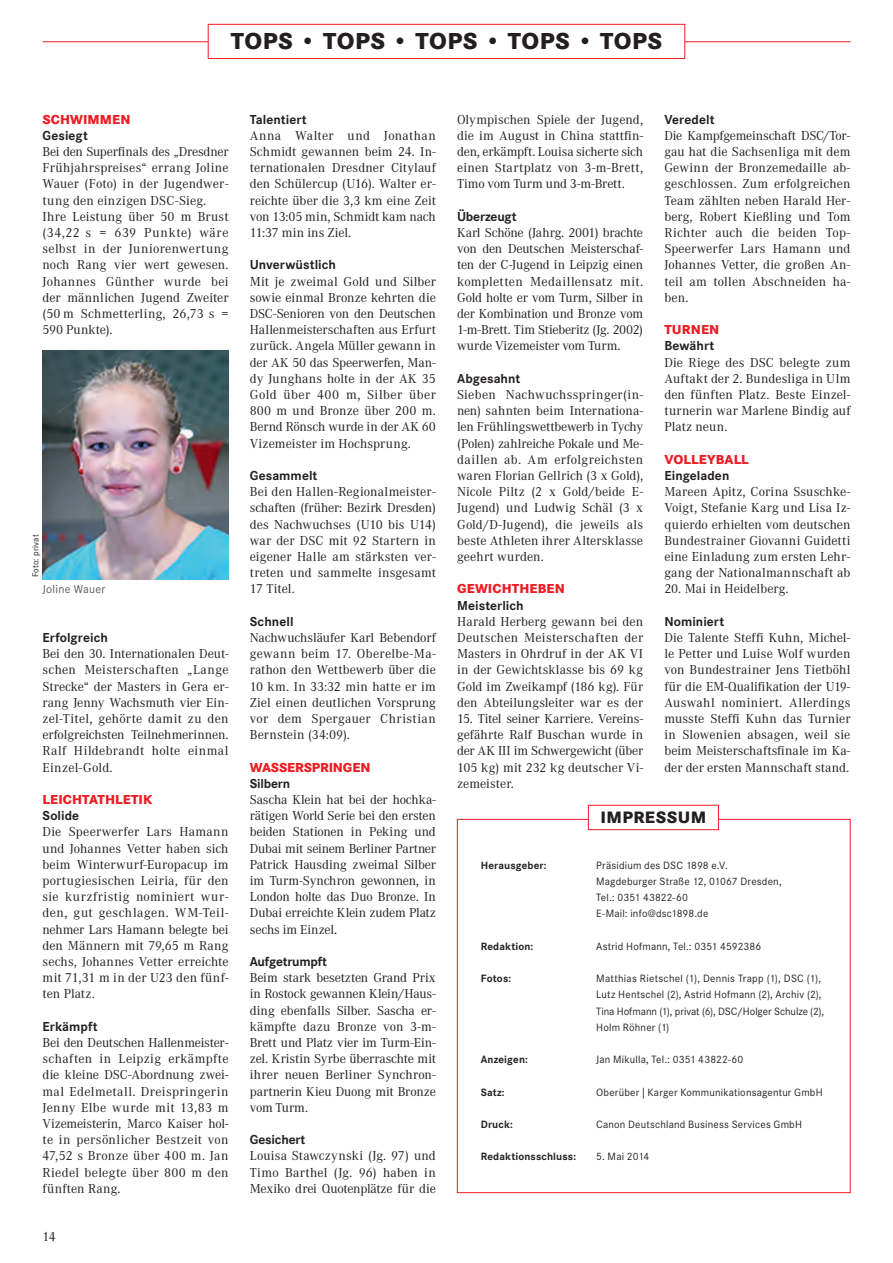
<style>
.page{position:relative;width:893px;height:1263px;background:#fff}
.page>*{position:absolute;margin:0;border:0;box-sizing:border-box;transform-origin:0 0}
.t1{font:800 24px "Corporate S";letter-spacing:.02em;color:#231f20}
.t2{font:800 17.1px "Corporate S";letter-spacing:.02em;color:#231f20}
.t3{font:13.5px/16.2px "Corporate A";letter-spacing:.005em;color:#231f20;text-align:justify}
.t4{font:700 13.5px "Corporate S";letter-spacing:.005em;color:#231f20}
.t5{font:800 13.5px "Corporate S";letter-spacing:.005em;color:#ee1d23}
.t6{font:700 13.5px "Corporate S";letter-spacing:-.015em;color:#231f20}
.t7{font:12px "Corporate S";letter-spacing:.025em;color:#57585a}
.t8{font:10.95px/16.2px "Corporate S";letter-spacing:.015em;color:#231f20}
.t9{font:700 10.95px "Corporate S";letter-spacing:.015em;color:#231f20}
.t10{font:9px "Corporate S";letter-spacing:.02em;color:#231f20}
</style>
<div class="page">
<hr style="left:43px;top:41px;width:807px;height:1px;background:#ee1d23">
<div style="left:208px;top:24px;width:477px;height:34px;background:#fff"></div>
<div style="left:208px;top:24px;width:477px;height:35px;border:1px solid #ee1d23"></div>
<div style="left:588px;top:805px;width:131px;height:25px;border:1px solid #ee1d23"></div>
<img style="left:43px;top:351px;width:186px;height:228px">
<h1 class="t1" style="left:231px;top:27px;width:433px">TOPS • TOPS • TOPS • TOPS • TOPS</h1>
<p class="t5" style="left:43px;top:111px;width:90px">SCHWIMMEN</p>
<p class="t4" style="left:43px;top:128px;width:47px">Gesiegt</p>
<p class="t3" style="left:43px;top:144px;width:188px;text-align:left">Bei den Superfinals des „Dresdner<br>Frühjahrspreises“ errang Joline<br>Wauer (Foto) in der Jugendwer&shy;tung den einzigen DSC-Sieg.<br>Ihre Leistung über 50 m Brust (34,22 s = 639 Punkte) wäre selbst in der Juniorenwertung noch Rang vier wert gewesen.<br>Johannes Günther wurde bei der männlichen Jugend Zweiter (50 m Schmetterling, 26,73 s =<br>590 Punkte).</p>
<p class="t10" style="left:31px;top:577px;width:44px;rotate:-90deg">Foto: privat</p>
<p class="t7" style="left:43px;top:583px;width:64px">Joline Wauer</p>
<p class="t4" style="left:43px;top:630px;width:67px">Erfolgreich</p>
<p class="t3" style="left:43px;top:646px;width:188px">Bei den 30. Internationalen Deut&shy;schen Meisterschaften „Lange Strecke“ der Masters in Gera er&shy;rang Jenny Wachsmuth vier Ein&shy;zel-Titel, gehörte damit zu den erfolgreichsten Teilnehmerinnen.<br>Ralf Hildebrandt holte einmal Einzel-Gold.</p>
<p class="t5" style="left:43px;top:791px;width:111px">LEICHTATHLETIK</p>
<p class="t4" style="left:43px;top:808px;width:38px">Solide</p>
<p class="t3" style="left:43px;top:824px;width:188px">Die Speerwerfer Lars Hamann und Johannes Vetter haben sich beim Winterwurf-Europacup im portugiesischen Leiria, für den sie kurzfristig nominiert wur&shy;den, gut geschlagen. WM-Teil&shy;nehmer Lars Hamann belegte bei den Männern mit 79,65 m Rang sechs, Johannes Vetter erreichte mit 71,31 m in der U23 den fünf&shy;ten Platz.</p>
<p class="t4" style="left:43px;top:1019px;width:57px">Erkämpft</p>
<p class="t3" style="left:43px;top:1035px;width:188px">Bei den Deutschen Hallenmeister&shy;schaften in Leipzig erkämpfte die kleine DSC-Abordnung zwei&shy;mal Edelmetall. Dreispringerin Jenny Elbe wurde mit 13,83 m Vizemeisterin, Marco Kaiser hol&shy;te in persönlicher Bestzeit von 47,52 s Bronze über 400 m. Jan Riedel belegte über 800 m den fünften Rang.</p>
<p class="t3" style="left:43px;top:1229px;width:15px">14</p>
<p class="t4" style="left:250px;top:111px;width:58px">Talentiert</p>
<p class="t3" style="left:250px;top:127px;width:188px">Anna Walter und Jonathan Schmidt gewannen beim 24. In&shy;ternationalen Dresdner Citylauf den Schülercup (U16). Walter er&shy;reichte über die 3,3 km eine Zeit von 13:05 min, Schmidt kam nach 11:37 min ins Ziel.</p>
<p class="t4" style="left:250px;top:257px;width:88px">Unverwüstlich</p>
<p class="t3" style="left:250px;top:273px;width:188px">Mit je zweimal Gold und Silber sowie einmal Bronze kehrten die DSC-Senioren von den Deutschen Hallenmeisterschaften aus Erfurt zurück. Angela Müller gewann in der AK 50 das Speerwerfen, Man&shy;dy Junghans holte in der AK 35<br>Gold über 400 m, Silber über 800 m und Bronze über 200 m.<br>Bernd Rönsch wurde in der AK 60<br>Vizemeister im Hochsprung.</p>
<p class="t4" style="left:250px;top:468px;width:69px">Gesammelt</p>
<p class="t3" style="left:250px;top:484px;width:188px">Bei den Hallen-Regionalmeister&shy;schaften (früher: Bezirk Dresden) des Nachwuchses (U10 bis U14) war der DSC mit 92 Startern in eigener Halle am stärksten ver&shy;treten und sammelte insgesamt 17 Titel.</p>
<p class="t4" style="left:250px;top:614px;width:45px">Schnell</p>
<p class="t3" style="left:250px;top:630px;width:188px">Nachwuchsläufer Karl Bebendorf gewann beim 17. Oberelbe-Ma&shy;rathon den Wettbewerb über die 10 km. In 33:32 min hatte er im Ziel einen deutlichen Vorsprung vor dem Spergauer Christian Bernstein (34:09).</p>
<p class="t5" style="left:250px;top:759px;width:122px">WASSERSPRINGEN</p>
<p class="t6" style="left:250px;top:776px;width:42px">Silbern</p>
<p class="t3" style="left:250px;top:792px;width:188px">Sascha Klein hat bei der hochka&shy;rätigen World Serie bei den ersten beiden Stationen in Peking und Dubai mit seinem Berliner Partner Patrick Hausding zweimal Silber im Turm-Synchron gewonnen, in London holte das Duo Bronze. In Dubai erreichte Klein zudem Platz sechs im Einzel.</p>
<p class="t6" style="left:250px;top:954px;width:79px">Aufgetrumpft</p>
<p class="t3" style="left:250px;top:970px;width:188px">Beim stark besetzten Grand Prix in Rostock gewannen Klein/Haus&shy;ding ebenfalls Silber. Sascha er&shy;kämpfte dazu Bronze von 3-m-Brett und Platz vier im Turm-Ein&shy;zel. Kristin Syrbe überraschte mit ihrer neuen Berliner Synchron&shy;partnerin Kieu Duong mit Bronze vom Turm.</p>
<p class="t6" style="left:250px;top:1132px;width:57px">Gesichert</p>
<p class="t3" style="left:250px;top:1148px;width:188px">Louisa Stawczynski (Jg. 97) und Timo Barthel (Jg. 96) haben in Mexiko drei Quotenplätze für die</p>
<p class="t3" style="left:457px;top:111px;width:188px">Olympischen Spiele der Jugend, die im August in China stattfin&shy;den, erkämpft. Louisa sicherte sich einen Startplatz von 3-m-Brett, Timo vom Turm und 3-m-Brett.</p>
<p class="t4" style="left:457px;top:209px;width:61px">Überzeugt</p>
<p class="t3" style="left:457px;top:225px;width:188px">Karl Schöne (Jahrg. 2001) brachte von den Deutschen Meisterschaf&shy;ten der C-Jugend in Leipzig einen kompletten Medaillensatz mit.<br>Gold holte er vom Turm, Silber in der Kombination und Bronze vom 1-m-Brett. Tim Stieberitz (Jg. 2002) wurde Vizemeister vom Turm.</p>
<p class="t4" style="left:457px;top:371px;width:65px">Abgesahnt</p>
<p class="t3" style="left:457px;top:387px;width:188px">Sieben Nachwuchsspringer(in&shy;nen) sahnten beim Internationa&shy;len Frühlingswettbewerb in Tychy (Polen) zahlreiche Pokale und Me&shy;daillen ab. Am erfolgreichsten waren Florian Gellrich (3 x Gold), Nicole Piltz (2 x Gold/beide E-Jugend) und Ludwig Schäl (3 x Gold/D-Jugend), die jeweils als beste Athleten ihrer Altersklasse geehrt wurden.</p>
<p class="t5" style="left:457px;top:581px;width:109px">GEWICHTHEBEN</p>
<p class="t4" style="left:457px;top:597px;width:68px">Meisterlich</p>
<p class="t3" style="left:457px;top:613px;width:188px">Harald Herberg gewann bei den Deutschen Meisterschaften der Masters in Ohrdruf in der AK VI in der Gewichtsklasse bis 69 kg Gold im Zweikampf (186 kg). Für den Abteilungsleiter war es der</p>
<p class="t3" style="left:457px;top:711px;width:188px">15. Titel seiner Karriere. Vereins&shy;gefährte Ralf Buschan wurde in der AK III im Schwergewicht (über 105 kg) mit 232 kg deutscher Vi&shy;zemeister.</p>
<p class="t4" style="left:664px;top:111px;width:52px">Veredelt</p>
<p class="t3" style="left:664px;top:127px;width:188px">Die Kampfgemeinschaft DSC/Tor&shy;gau hat die Sachsenliga mit dem Gewinn der Bronzemedaille ab&shy;geschlossen. Zum erfolgreichen Team zählten neben Harald Her&shy;berg, Robert Kießling und Tom Richter auch die beiden Top-Speerwerfer Lars Hamann und Johannes Vetter, die großen An&shy;teil am tollen Abschneiden ha&shy;ben.</p>
<p class="t5" style="left:664px;top:321px;width:57px">TURNEN</p>
<p class="t4" style="left:664px;top:338px;width:51px">Bewährt</p>
<p class="t3" style="left:664px;top:354px;width:188px">Die Riege des DSC belegte zum Auftakt der 2. Bundesliga in Ulm den fünften Platz. Beste Einzel&shy;turnerin war Marlene Bindig auf Platz neun.</p>
<p class="t5" style="left:664px;top:451px;width:86px">VOLLEYBALL</p>
<p class="t4" style="left:664px;top:468px;width:66px">Eingeladen</p>
<p class="t3" style="left:664px;top:484px;width:188px">Mareen Apitz, Corina Ssuschke-Voigt, Stefanie Karg und Lisa Iz&shy;quierdo erhielten vom deutschen Bundestrainer Giovanni Guidetti eine Einladung zum ersten Lehr&shy;gang der Nationalmannschaft ab</p>
<p class="t3" style="left:664px;top:581px;width:126px">20. Mai in Heidelberg.</p>
<p class="t4" style="left:664px;top:614px;width:61px">Nominiert</p>
<p class="t3" style="left:664px;top:630px;width:188px">Die Talente Steffi Kuhn, Michel&shy;le Petter und Luise Wolf wurden von Bundestrainer Jens Tietböhl für die EM-Qualifikation der U19- Auswahl nominiert. Allerdings musste Steffi Kuhn das Turnier in Slowenien absagen, weil sie beim Meisterschaftsfinale im Ka&shy;der der ersten Mannschaft stand.</p>
<p class="t2" style="left:601px;top:807px;width:107px">IMPRESSUM</p>
<p class="t9" style="left:481px;top:859px;width:68px">Herausgeber:</p>
<p class="t8" style="left:596px;top:857px;width:187px">Präsidium des DSC 1898 e.V.<br>Magdeburger Straße 12, 01067 Dresden,<br>Tel.: 0351 43822-60<br>E-Mail: info@dsc1898.de</p>
<p class="t9" style="left:481px;top:940px;width:54px">Redaktion:</p>
<p class="t8" style="left:596px;top:938px;width:167px">Astrid Hofmann, Tel.: 0351 4592386</p>
<p class="t9" style="left:481px;top:972px;width:32px">Fotos:</p>
<p class="t8" style="left:596px;top:971px;width:229px">Matthias Rietschel (1), Dennis Trapp (1), DSC (1), Lutz Hentschel (2), Astrid Hofmann (2), Archiv (2), Tina Hofmann (1), privat (6), DSC/Holger Schulze (2), Holm Röhner (1)</p>
<p class="t9" style="left:481px;top:1053px;width:49px">Anzeigen:</p>
<p class="t8" style="left:596px;top:1052px;width:149px">Jan Mikulla, Tel.: 0351 43822-60</p>
<p class="t9" style="left:481px;top:1086px;width:25px">Satz:</p>
<p class="t8" style="left:596px;top:1084px;width:228px">Oberüber|Karger Kommunikationsagentur GmbH</p>
<p class="t9" style="left:481px;top:1118px;width:34px">Druck:</p>
<p class="t8" style="left:596px;top:1116px;width:207px">Canon Deutschland Business Services GmbH</p>
<p class="t9" style="left:481px;top:1150px;width:97px">Redaktionsschluss:</p>
<p class="t8" style="left:596px;top:1149px;width:55px">5. Mai 2014</p>
</div>
